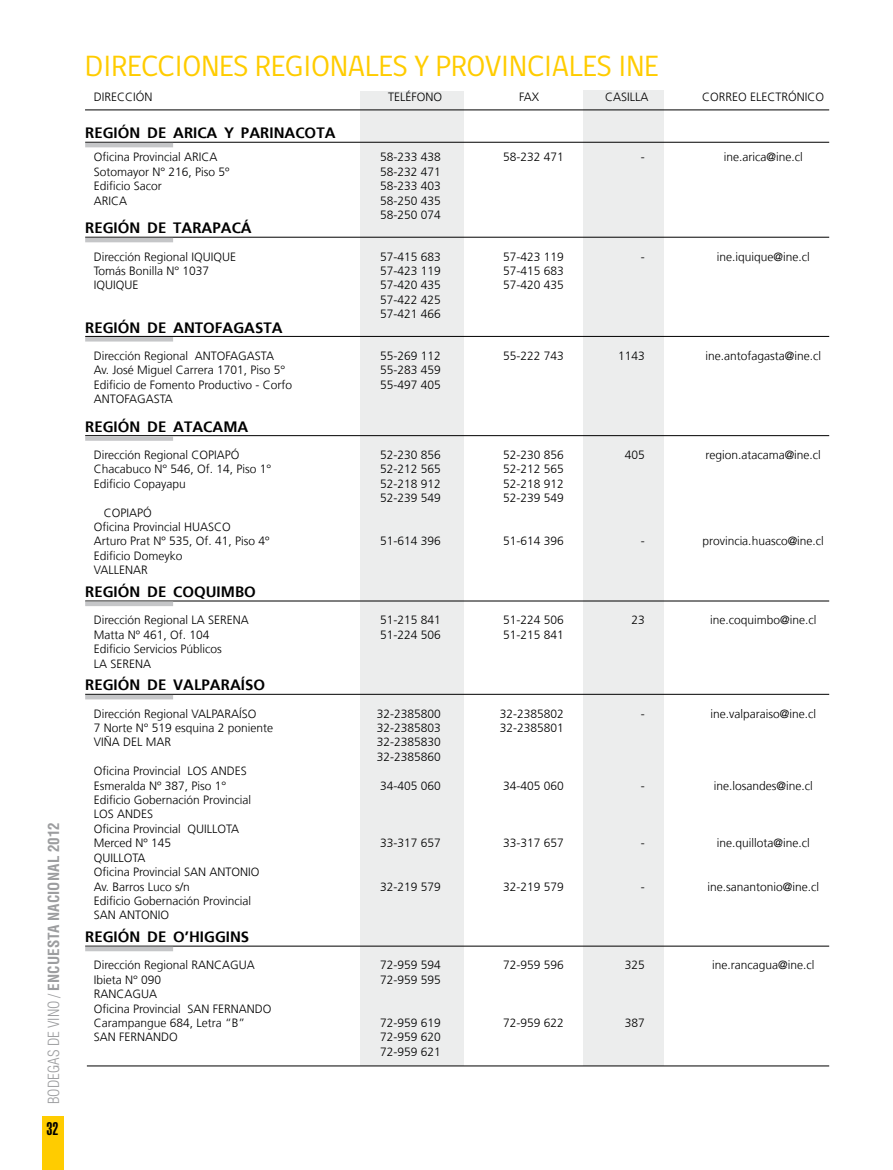
<style>
.page{position:relative;width:893px;height:1170px;background:#fff}
.page>*{position:absolute;margin:0;border:0;box-sizing:border-box;transform-origin:0 0}
.t1{font:30px "gob CL";color:#fc0}
.t2{font:900 extra-condensed 18px "Helvetica";color:#000}
.t3{font:700 15px "Frutiger";letter-spacing:.005em;color:#000}
.t4{font:700 condensed 15px "Helvetica";letter-spacing:.005em;color:#9c9d9f}
.t5{font:300 12px/14.4px "Frutiger";color:#000}
.s1{font-weight:300}
</style>
<div class="page">
<div style="left:43px;top:1116px;width:21px;height:53px;background:#fc0"></div>
<div style="left:360px;top:91px;width:103px;height:974px;background:#eceded"></div>
<div style="left:583px;top:91px;width:80px;height:974px;background:#eceded"></div>
<hr style="left:87px;top:1065px;width:742px;height:1px;background:#000">
<hr style="left:85px;top:142px;width:744px;height:1px;background:#000">
<hr style="left:85px;top:143px;width:88px;height:4px;background:#c5c6c8">
<hr style="left:85px;top:237px;width:744px;height:1px;background:#000">
<hr style="left:85px;top:238px;width:88px;height:4px;background:#c5c6c8">
<hr style="left:85px;top:336px;width:744px;height:1px;background:#000">
<hr style="left:85px;top:337px;width:88px;height:4px;background:#c5c6c8">
<hr style="left:85px;top:435px;width:744px;height:1px;background:#000">
<div style="left:85px;top:436px;width:88px;height:5px;background:#c5c6c8"></div>
<hr style="left:85px;top:600px;width:744px;height:1px;background:#000">
<div style="left:85px;top:601px;width:88px;height:5px;background:#c5c6c8"></div>
<hr style="left:85px;top:694px;width:744px;height:1px;background:#000">
<hr style="left:85px;top:695px;width:88px;height:4px;background:#c5c6c8">
<hr style="left:85px;top:945px;width:744px;height:1px;background:#000">
<div style="left:85px;top:946px;width:88px;height:5px;background:#c5c6c8"></div>
<hr style="left:85px;top:110px;width:744px;height:1px;background:#000">
<p class="t4" style="left:45px;top:1103px;width:283px;rotate:-90deg"><span class="s1">BODEGAS DE VINO /</span> ENCUESTA NACIONAL 2012</p>
<h2 class="t2" style="left:47px;top:1118px;width:13px">32</h2>
<h1 class="t1" style="left:85px;top:46px;width:575px">DIRECCIONES REGIONALES Y PROVINCIALES INE</h1>
<p class="t5" style="left:94px;top:90px;width:56px">DIRECCIÓN</p>
<p class="t5" style="left:388px;top:90px;width:55px">TELÉFONO</p>
<p class="t5" style="left:519px;top:90px;width:22px">FAX</p>
<p class="t5" style="left:605px;top:90px;width:41px">CASILLA</p>
<p class="t5" style="left:702px;top:90px;width:124px">CORREO ELECTRÓNICO</p>
<p class="t3" style="left:85px;top:124px;width:252px">REGIÓN DE ARICA Y PARINACOTA</p>
<p class="t5" style="left:94px;top:150px;width:121px">Oficina Provincial ARICA</p>
<p class="t5" style="left:380px;top:150px;width:62px">58-233 438</p>
<p class="t5" style="left:503px;top:150px;width:62px">58-232 471</p>
<p class="t5" style="left:641px;top:150px;width:5px">-</p>
<p class="t5" style="left:724px;top:150px;width:80px">ine.arica@ine.cl</p>
<p class="t5" style="left:94px;top:164px;width:137px">Sotomayor N° 216, Piso 5º</p>
<p class="t5" style="left:380px;top:164px;width:62px">58-232 471</p>
<p class="t5" style="left:94px;top:179px;width:70px">Edificio Sacor</p>
<p class="t5" style="left:380px;top:179px;width:62px">58-233 403</p>
<p class="t5" style="left:94px;top:193px;width:31px">ARICA</p>
<p class="t5" style="left:380px;top:193px;width:62px">58-250 435<br>58-250 074</p>
<p class="t3" style="left:85px;top:219px;width:168px">REGIÓN DE TARAPACÁ</p>
<p class="t5" style="left:94px;top:249px;width:144px">Dirección Regional IQUIQUE</p>
<p class="t5" style="left:380px;top:249px;width:62px">57-415 683</p>
<p class="t5" style="left:503px;top:249px;width:62px">57-423 119</p>
<p class="t5" style="left:641px;top:249px;width:5px">-</p>
<p class="t5" style="left:717px;top:249px;width:94px">ine.iquique@ine.cl</p>
<p class="t5" style="left:94px;top:263px;width:117px">Tomás Bonilla N° 1037</p>
<p class="t5" style="left:380px;top:263px;width:62px">57-423 119</p>
<p class="t5" style="left:503px;top:263px;width:62px">57-415 683</p>
<p class="t5" style="left:94px;top:278px;width:46px">IQUIQUE</p>
<p class="t5" style="left:380px;top:278px;width:62px">57-420 435</p>
<p class="t5" style="left:503px;top:278px;width:62px">57-420 435</p>
<p class="t5" style="left:380px;top:292px;width:62px">57-422 425<br>57-421 466</p>
<p class="t3" style="left:85px;top:318px;width:199px">REGIÓN DE ANTOFAGASTA</p>
<p class="t5" style="left:94px;top:348px;width:146px">Dirección Regional ANTOFAGA</p>
<p class="t5" style="left:255px;top:348px;width:17px">STA</p>
<p class="t5" style="left:380px;top:348px;width:62px">55-269 112</p>
<p class="t5" style="left:503px;top:348px;width:62px">55-222 743</p>
<p class="t5" style="left:618px;top:348px;width:28px">1143</p>
<p class="t5" style="left:705px;top:348px;width:117px">ine.antofagasta@ine.cl</p>
<p class="t5" style="left:94px;top:363px;width:193px">Av. José M iguel Carrera 1701, Piso 5°</p>
<p class="t5" style="left:380px;top:363px;width:62px">55-283 459</p>
<p class="t5" style="left:94px;top:377px;width:200px">Edificio de Fomento Productivo - Corfo</p>
<p class="t5" style="left:380px;top:377px;width:62px">55-497 405</p>
<p class="t5" style="left:94px;top:391px;width:45px">ANTOFAGA</p>
<p class="t5" style="left:154px;top:391px;width:20px">STA</p>
<p class="t3" style="left:85px;top:417px;width:165px">REGIÓN DE ATACAMA</p>
<p class="t5" style="left:94px;top:447px;width:147px">Dirección Regional COPIAPÓ</p>
<p class="t5" style="left:380px;top:447px;width:62px">52-230 856</p>
<p class="t5" style="left:503px;top:447px;width:62px">52-230 856</p>
<p class="t5" style="left:625px;top:447px;width:22px">405</p>
<p class="t5" style="left:705px;top:447px;width:117px">region.atacama@ine.cl</p>
<p class="t5" style="left:94px;top:462px;width:179px">Chacabuco N° 546, Of. 14, Piso 1°</p>
<p class="t5" style="left:380px;top:462px;width:62px">52-212 565</p>
<p class="t5" style="left:503px;top:462px;width:62px">52-212 565</p>
<p class="t5" style="left:94px;top:476px;width:94px">Edificio Copayapu</p>
<p class="t5" style="left:380px;top:476px;width:62px">52-218 912</p>
<p class="t5" style="left:503px;top:476px;width:62px">52-218 912</p>
<p class="t5" style="left:380px;top:490px;width:62px">52-239 549</p>
<p class="t5" style="left:503px;top:490px;width:62px">52-239 549</p>
<p class="t5" style="left:94px;top:505px;width:177px;text-indent:10px">COPIAPÓ<br>Oficina Provincial HUASCO<br>Arturo Prat Nº 535, Of. 41, Piso 4º</p>
<p class="t5" style="left:380px;top:534px;width:62px">51-614 396</p>
<p class="t5" style="left:503px;top:534px;width:62px">51-614 396</p>
<p class="t5" style="left:641px;top:534px;width:5px">-</p>
<p class="t5" style="left:702px;top:534px;width:123px">provincia.huasco@ine.cl</p>
<p class="t5" style="left:94px;top:548px;width:90px">Edificio Domeyko<br>VALLENAR</p>
<p class="t3" style="left:85px;top:583px;width:138px">REGIÓN DE COQUIMBO</p>
<p class="t5" style="left:94px;top:613px;width:146px">Dirección Regional LA SERENA</p>
<p class="t5" style="left:380px;top:613px;width:62px">51-215 841</p>
<p class="t5" style="left:503px;top:613px;width:62px">51-224 506</p>
<p class="t5" style="left:631px;top:613px;width:15px">23</p>
<p class="t5" style="left:710px;top:613px;width:108px">ine.coquimbo@ine.cl</p>
<p class="t5" style="left:94px;top:627px;width:117px">M atta Nº 461, Of. 104</p>
<p class="t5" style="left:380px;top:627px;width:62px">51-224 506</p>
<p class="t5" style="left:503px;top:627px;width:62px">51-215 841</p>
<p class="t5" style="left:94px;top:641px;width:130px">Edificio Servicios Públicos<br>LA SERENA</p>
<p class="t3" style="left:85px;top:676px;width:109px">REGIÓN DE VALPARA</p>
<p class="t3" style="left:241px;top:676px;width:9px">ÍSO</p>
<p class="t5" style="left:94px;top:706px;width:132px">Dirección Regional VALPARA</p>
<p class="t5" style="left:239px;top:706px;width:19px">ÍSO</p>
<p class="t5" style="left:377px;top:706px;width:66px">32-2385800</p>
<p class="t5" style="left:500px;top:706px;width:66px">32-2385802</p>
<p class="t5" style="left:641px;top:706px;width:5px">-</p>
<p class="t5" style="left:710px;top:706px;width:107px">ine.valparaiso@ine.cl</p>
<p class="t5" style="left:94px;top:720px;width:181px">7 Norte N° 519 esquina 2 poniente</p>
<p class="t5" style="left:377px;top:720px;width:66px">32-2385803</p>
<p class="t5" style="left:500px;top:720px;width:66px">32-2385801</p>
<p class="t5" style="left:94px;top:735px;width:60px">VIÑA DEL MAR</p>
<p class="t5" style="left:377px;top:735px;width:66px">32-2385830<br>32-2385860</p>
<p class="t5" style="left:94px;top:763px;width:126px">Oficina Provincial LOS AND</p>
<p class="t5" style="left:235px;top:763px;width:13px">ES</p>
<p class="t5" style="left:94px;top:778px;width:134px">Esmeralda Nº 387, Piso 1°</p>
<p class="t5" style="left:380px;top:778px;width:62px">34-405 060</p>
<p class="t5" style="left:503px;top:778px;width:62px">34-405 060</p>
<p class="t5" style="left:641px;top:778px;width:5px">-</p>
<p class="t5" style="left:714px;top:778px;width:100px">ine.losandes@ine.cl</p>
<p class="t5" style="left:94px;top:792px;width:159px">Edificio Gobernación Provincial<br>LOS AND</p>
<p class="t5" style="left:94px;top:807px;width:141px;text-indent:47px">ES<br>Oficina Provincial QUILLOTA<br>Merced Nº 145</p>
<p class="t5" style="left:380px;top:835px;width:62px">33-317 657</p>
<p class="t5" style="left:503px;top:835px;width:62px">33-317 657</p>
<p class="t5" style="left:641px;top:835px;width:5px">-</p>
<p class="t5" style="left:717px;top:835px;width:94px">ine.quillota@ine.cl</p>
<p class="t5" style="left:94px;top:850px;width:167px">QUILLOTA<br>Oficina Provincial SAN ANTONIO<br>Av. Barros Luco s/n</p>
<p class="t5" style="left:380px;top:879px;width:62px">32-219 579</p>
<p class="t5" style="left:503px;top:879px;width:62px">32-219 579</p>
<p class="t5" style="left:641px;top:879px;width:5px">-</p>
<p class="t5" style="left:707px;top:879px;width:113px">ine.sanantonio@ine.cl</p>
<p class="t5" style="left:94px;top:893px;width:159px">Edificio Gobernación Provincial<br>SAN ANTONIO</p>
<p class="t3" style="left:85px;top:928px;width:166px">REGIÓN DE O’HIGGINS</p>
<p class="t5" style="left:94px;top:957px;width:106px">Dirección Regional RAN</p>
<p class="t5" style="left:214px;top:957px;width:38px">CAG UA</p>
<p class="t5" style="left:380px;top:957px;width:62px">72-959 594</p>
<p class="t5" style="left:503px;top:957px;width:62px">72-959 596</p>
<p class="t5" style="left:625px;top:957px;width:22px">325</p>
<p class="t5" style="left:712px;top:957px;width:104px">ine.rancagua@ine.cl</p>
<p class="t5" style="left:94px;top:972px;width:69px">Ibieta N° 090</p>
<p class="t5" style="left:380px;top:972px;width:62px">72-959 595</p>
<p class="t5" style="left:94px;top:986px;width:8px">RAN</p>
<p class="t5" style="left:94px;top:986px;width:139px;text-indent:23px">CAG UA<br>Oficina Provincial SAN FERNAND</p>
<p class="t5" style="left:263px;top:1001px;width:10px">O</p>
<p class="t5" style="left:94px;top:1015px;width:153px">Carampangue 684, Letra “B”</p>
<p class="t5" style="left:380px;top:1015px;width:62px">72-959 619</p>
<p class="t5" style="left:503px;top:1015px;width:62px">72-959 622</p>
<p class="t5" style="left:625px;top:1015px;width:22px">387</p>
<p class="t5" style="left:94px;top:1029px;width:46px">SAN FERNAND</p>
<p class="t5" style="left:169px;top:1029px;width:10px">O</p>
<p class="t5" style="left:380px;top:1029px;width:62px">72-959 620<br>72-959 621</p>
</div>
